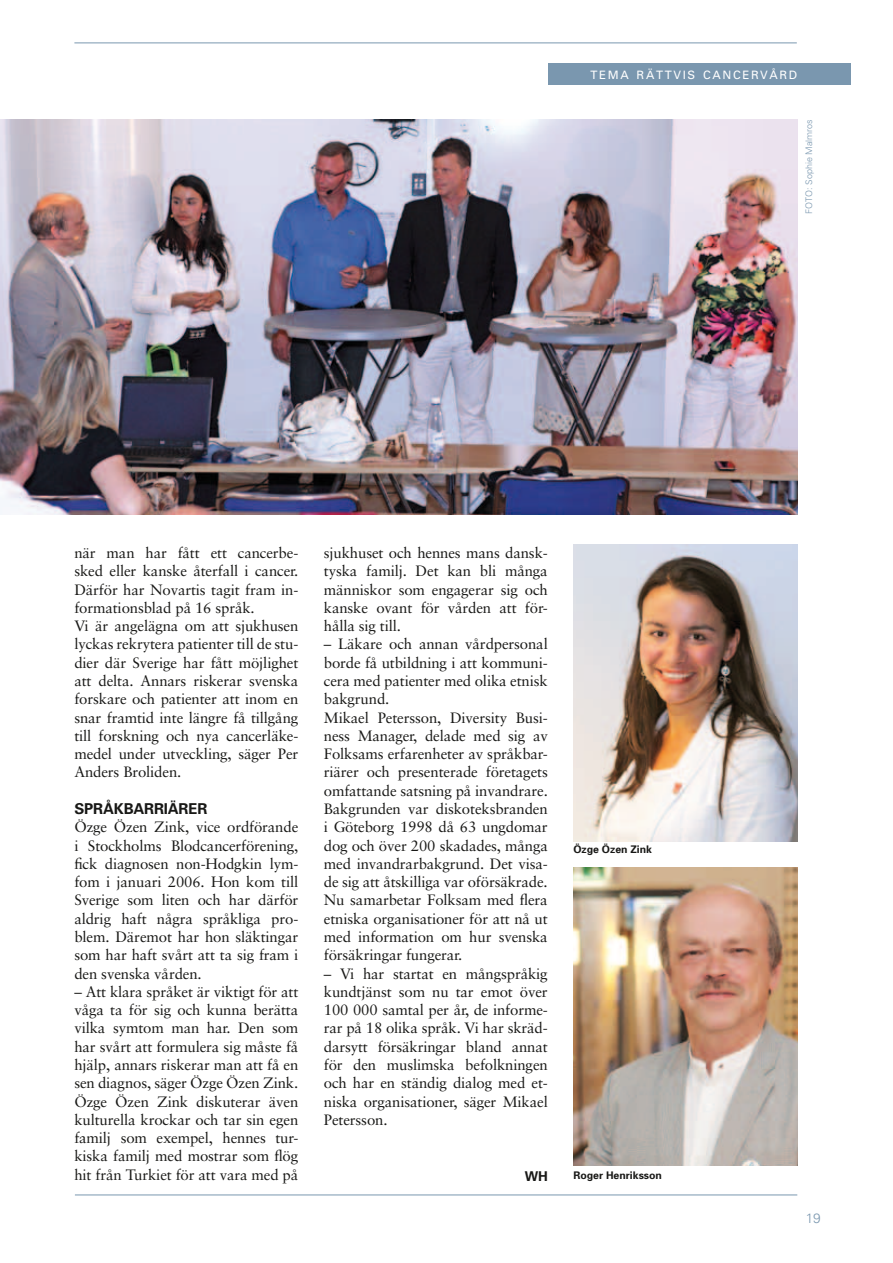
<style>
.page{position:relative;width:893px;height:1263px;background:#fff}
.page>*{position:absolute;margin:0;border:0;box-sizing:border-box;transform-origin:0 0}
.t1{font:15px/18.3px "Sabon";letter-spacing:-.01em;color:#181816;text-align:justify}
.t2{font:700 15px "Univers";color:#181816}
.t3{font:300 13.5px "Univers";color:#7a97af}
.t4{font:700 13.5px "Univers";color:#181816}
.t5{font:11.55px "Univers";letter-spacing:.145em;color:#fff}
.t6{font:700 10.5px "Univers";color:#181816}
.t7{font:300 9px "Univers";color:#7a97af}
</style>
<div class="page">
<hr style="left:74px;top:43px;width:723px;height:1px;background:#7a97af">
<hr style="left:75px;top:1194px;width:722px;height:1px;background:#7a97af">
<div style="left:548px;top:64px;width:302px;height:21px;background:#7a97af"></div>
<img style="left:0;top:119px;width:797px;height:395px">
<img style="left:573px;top:867px;width:224px;height:298px">
<img style="left:573px;top:544px;width:224px;height:298px">
<p class="t5" style="left:590px;top:68px;width:208px">TEMA RÄTTVIS CANCERVÅRD</p>
<p class="t7" style="left:804px;top:214px;width:96px;rotate:-90deg">FOTO: Sophie Malmros</p>
<p class="t1" style="left:74px;top:543px;width:225px;text-align:left">när man har fått ett cancerbe&shy;sked eller kanske återfall i cancer.<br>Därför har Novartis tagit fram in&shy;formationsblad på 16 språk.<br>Vi är angelägna om att sjukhusen lyckas rekrytera patienter till de stu&shy;dier där Sverige har fått möjlighet att delta. Annars riskerar svenska forskare och patienter att inom en snar framtid inte längre få tillgång till forskning och nya cancerläke&shy;medel under utveckling, säger Per Anders Broliden.</p>
<p class="t2" style="left:74px;top:799px;width:21px">Språkbarriärer</p>
<p class="t1" style="left:74px;top:818px;width:225px">Özge Özen Zink, vice ordförande i Stockholms Blodcancerförening, fick diagnosen non-Hodgkin lym&shy;fom i januari 2006. Hon kom till Sverige som liten och har därför aldrig haft några språkliga pro&shy;blem. Däremot har hon släktingar som har haft svårt att ta sig fram i den svenska vården.</p>
<p class="t1" style="left:74px;top:982px;width:225px">– Att klara språket är viktigt för att våga ta för sig och kunna berätta vilka symtom man har. Den som har svårt att formulera sig måste få hjälp, annars riskerar man att få en sen diagnos, säger Özge Özen Zink.<br>Özge Özen Zink diskuterar även kulturella krockar och tar sin egen familj som exempel, hennes tur&shy;kiska familj med mostrar som flög hit från Turkiet för att vara med på</p>
<p class="t1" style="left:324px;top:543px;width:225px">sjukhuset och hennes mans dansk&shy;tyska familj. Det kan bli många människor som engagerar sig och kanske ovant för vården att för&shy;hålla sig till.</p>
<p class="t1" style="left:324px;top:635px;width:225px;text-align:left">– Läkare och annan vårdpersonal borde få utbildning i att kommuni&shy;cera med patienter med olika etnisk bakgrund.<br>Mikael Petersson, Diversity Busi&shy;ness Manager, delade med sig av<br>Folksams erfarenheter av språkbar&shy;riärer och presenterade företagets omfattande satsning på invandrare.<br>Bakgrunden var diskoteksbranden i Göteborg 1998 då 63 ungdomar dog och över 200 skadades, många med invandrarbakgrund. Det visa&shy;de sig att åtskilliga var oförsäkrade.<br>Nu samarbetar Folksam med flera etniska organisationer för att nå ut med information om hur svenska försäkringar fungerar.</p>
<p class="t1" style="left:324px;top:964px;width:225px">– Vi har startat en mångspråkig kundtjänst som nu tar emot över 100 000 samtal per år, de informe&shy;rar på 18 olika språk. Vi har skräd&shy;darsytt försäkringar bland annat för den muslimska befolkningen och har en ständig dialog med et&shy;niska organisationer, säger Mikael Petersson.</p>
<p class="t4" style="left:525px;top:1168px;width:25px">WH</p>
<p class="t6" style="left:573px;top:843px;width:80px">Özge Özen Zink</p>
<p class="t6" style="left:573px;top:1169px;width:90px">Roger Henriksson</p>
<p class="t3" style="left:806px;top:1210px;width:17px">19</p>
</div>
